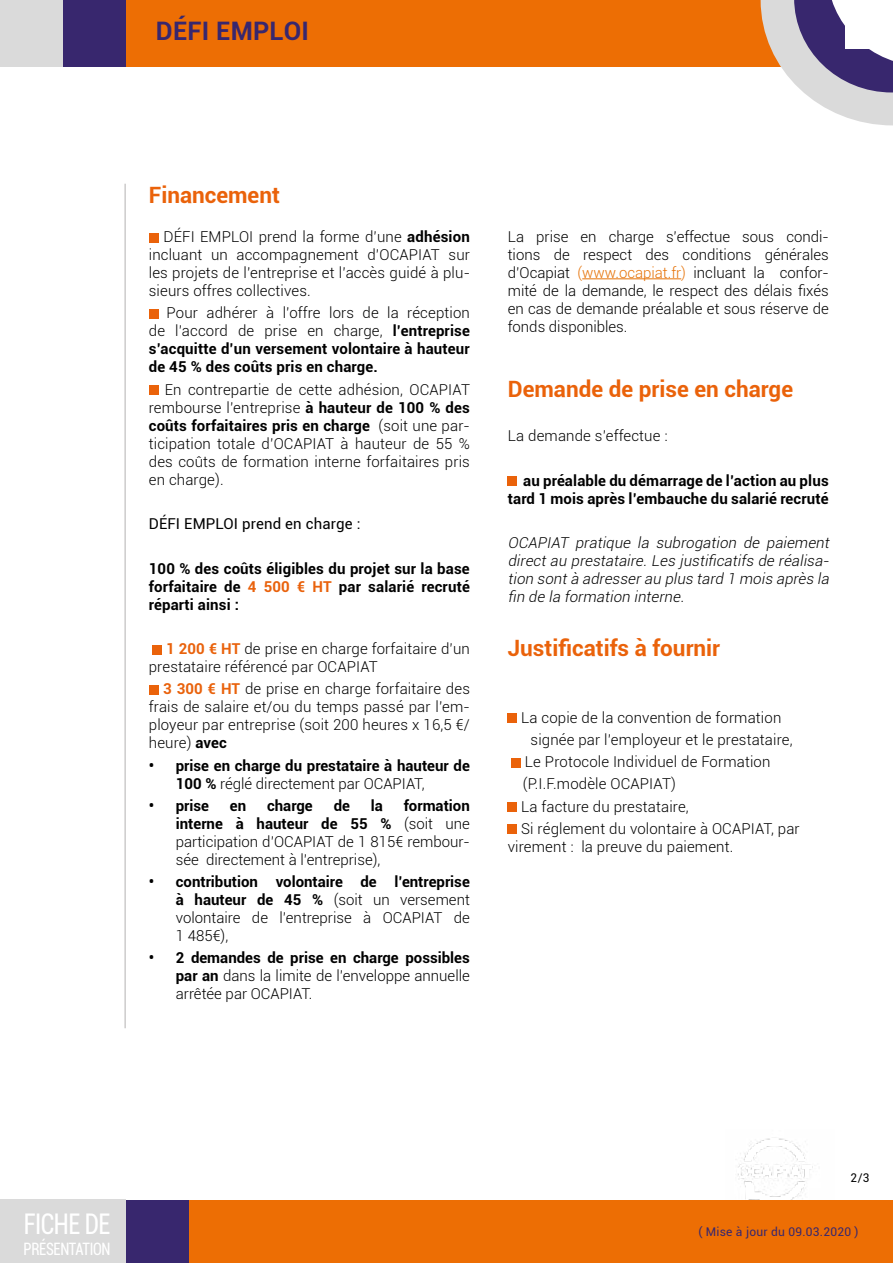
<style>
.page{position:relative;width:893px;height:1263px;background:#fff}
.page>*{position:absolute;margin:0;border:0;box-sizing:border-box;transform-origin:0 0}
.t1{font:condensed 28.5px "Roboto";letter-spacing:-.02em;color:#fff;scale:.86 1}
.t2{font:700 25.5px "Roboto";letter-spacing:.01em;color:#38276e}
.t3{font:700 22.5px "Roboto";color:#ea620a}
.t4{font:condensed 17.1px "Roboto";letter-spacing:-.02em;color:#fff;scale:.86 1}
.t5{font:300 15px/18px "Roboto";letter-spacing:.01em;color:#000;text-align:justify}
.t6{font:700 15px/18px "Roboto";letter-spacing:.01em;color:#000;text-align:justify}
.t7{font:italic 300 15px/18px "Roboto";color:#000;text-align:justify}
.t8{font:15px "Roboto";letter-spacing:.01em;color:#000}
.t9{font:12px "Roboto";letter-spacing:.02em;color:#38276e}
.t10{font:12px "Roboto";color:#000}
.s1{font-weight:700}
.s2{font-weight:300}
.s3{color:#e9620c}
.s4{font-weight:700;color:#e9620c}
.s5{color:#e67309}
</style>
<div class="page">
<img style="left:738px;top:1138px;width:75px;height:62px">
<hr style="left:125px;top:184px;width:1px;height:844px;background:#b3b2b2">
<div style="left:149px;top:233px;width:9px;height:9px;background:#ea620a"></div>
<div style="left:149px;top:309px;width:9px;height:10px;background:#ea620a"></div>
<div style="left:149px;top:385px;width:9px;height:10px;background:#ea620a"></div>
<div style="left:153px;top:645px;width:9px;height:9px;background:#ea620a"></div>
<div style="left:149px;top:685px;width:9px;height:10px;background:#ea620a"></div>
<hr style="left:582px;top:278px;width:99px;height:1px;background:#e67309">
<div style="left:508px;top:477px;width:9px;height:9px;background:#ea620a"></div>
<div style="left:508px;top:713px;width:9px;height:10px;background:#ea620a"></div>
<div style="left:512px;top:758px;width:9px;height:9px;background:#ea620a"></div>
<div style="left:508px;top:802px;width:9px;height:10px;background:#ea620a"></div>
<div style="left:508px;top:825px;width:9px;height:9px;background:#ea620a"></div>
<div style="left:0;top:0;width:893px;height:66px;background:#ed6e04"></div>
<svg style="left:761px;top:0;width:132px;height:125px"></svg>
<div style="left:845px;top:0;width:48px;height:48px;background:#fff"></div>
<div style="left:0;top:0;width:125px;height:66px;background:#38276e"></div>
<div style="left:0;top:0;width:63px;height:66px;background:#dadada"></div>
<div style="left:50px;top:1200px;width:843px;height:63px;background:#ed6e04"></div>
<div style="left:63px;top:1200px;width:125px;height:63px;background:#38276e"></div>
<div style="left:0;top:1199px;width:126px;height:64px;background:#dadada"></div>
<h2 class="t2" style="left:156px;top:13px;width:155px">DÉFI EMPLOI</h2>
<h3 class="t3" style="left:149px;top:179px;width:133px">Financement</h3>
<p class="t5" style="left:149px;top:227px;width:323px;text-indent:15px">DÉFI EMPLOI prend la forme d’une <span class="s1">adhésion </span>incluant un accompagnement d’OCAPIAT sur les projets de l’entreprise et l’accès guidé à plu&shy;sieurs offres collectives.</p>
<p class="t6" style="left:149px;top:303px;width:323px;text-indent:18px"><span class="s2">Pour adhérer à l’offre lors de la réception de l’accord de prise en charge,</span> l’entreprise s’acquitte d’un versement volontaire à hauteur de 45 % des coûts pris en charge.</p>
<p class="t5" style="left:149px;top:380px;width:323px;text-indent:16px">En contrepartie de cette adhésion, OCAPIAT rembourse l’entreprise <span class="s1">à hauteur de 100 % des coûts forfaitaires pris en charge</span> (soit une par&shy;ticipation totale d’OCAPIAT à hauteur de 55 % des coûts de formation interne forfaitaires pris en charge).</p>
<p class="t8" style="left:149px;top:513px;width:213px">DÉFI EMPLOI prend en charge :</p>
<p class="t6" style="left:149px;top:559px;width:323px">100 % des coûts éligibles du projet sur la base forfaitaire de <span class="s3">4 500 € HT</span> par salarié recruté réparti ainsi :</p>
<p class="t5" style="left:149px;top:639px;width:323px;text-indent:17px"><span class="s4">1 200 € HT</span> de prise en charge forfaitaire d’un prestataire référencé par OCAPIAT</p>
<p class="t5" style="left:149px;top:679px;width:323px;text-indent:14px"><span class="s4">3 300 € HT</span> de prise en charge forfaitaire des frais de salaire et/ou du temps passé par l’em&shy;ployeur par entreprise (soit 200 heures x 16,5 €/ heure) <span class="s1">avec</span></p>
<p class="t6" style="left:176px;top:756px;width:296px;text-indent:-27px">• prise en charge du prestataire à hauteur de<br>100 % <span class="s2">réglé directement par OCAPIAT,</span></p>
<p class="t6" style="left:149px;top:796px;width:62px">• prise</p>
<p class="t6" style="left:230px;top:796px;width:18px">en</p>
<p class="t6" style="left:267px;top:796px;width:47px">charge</p>
<p class="t6" style="left:334px;top:796px;width:18px">de</p>
<p class="t6" style="left:371px;top:796px;width:14px">la</p>
<p class="t5" style="left:176px;top:796px;width:296px;text-indent:228px"><span class="s1">formation interne à hauteur de 55 %</span> (soit une participation d’OCAPIAT de 1 815€ rembour&shy;sée directement à l’entreprise),</p>
<p class="t5" style="left:176px;top:872px;width:296px;text-indent:-27px"><span class="s1">• contribution volontaire de l’entreprise à hauteur de 45 %</span> (soit un versement volontaire de l’entreprise à OCAPIAT de 1 485€),</p>
<p class="t5" style="left:176px;top:948px;width:296px;text-indent:-27px"><span class="s1">• 2 demandes de prise en charge possibles par an</span> dans la limite de l’enveloppe annuelle arrêtée par OCAPIAT.</p>
<p class="t5" style="left:508px;top:227px;width:323px">La prise en charge s’effectue sous condi&shy;tions de respect des conditions générales d’Ocapiat <span class="s5">(www.ocapiat.fr)</span> incluant la confor&shy;mité de la demande, le respect des délais fixés en cas de demande préalable et sous réserve de fonds disponibles.</p>
<h3 class="t3" style="left:508px;top:373px;width:287px">Demande de prise en charge</h3>
<p class="t5" style="left:508px;top:426px;width:161px">La demande s’effectue :</p>
<p class="t6" style="left:508px;top:471px;width:322px;text-align:right">au préalable du démarrage de l’action au plus tard 1 mois après l’embauche du salarié recruté</p>
<p class="t7" style="left:508px;top:533px;width:326px">OCAPIAT pratique la subrogation de paiement directau prestataire.Les j ustificatifs de réalisa&shy;tion sontà adresserau plus tard 1 mois après la fin de la formation interne.</p>
<h3 class="t3" style="left:508px;top:632px;width:214px">Justificatifs à fournir</h3>
<p class="t5" style="left:521px;top:708px;width:262px">La copie de la convention de formation</p>
<p class="t5" style="left:531px;top:730px;width:263px">signée par l’employeur et le prestataire,</p>
<p class="t5" style="left:525px;top:752px;width:247px">Le Protocole Individuel de Formation</p>
<p class="t5" style="left:523px;top:774px;width:154px">(P.I.F.modèle OCAPIAT)</p>
<p class="t5" style="left:521px;top:797px;width:169px">La facture du prestataire,</p>
<p class="t5" style="left:521px;top:819px;width:280px">Si réglement du volontaire à OCAPIAT, par</p>
<p class="t5" style="left:508px;top:837px;width:227px">virement : la preuve du paiement.</p>
<h1 class="t1" style="left:24px;top:1204px;width:102px">FICHE DE</h1>
<p class="t4" style="left:24px;top:1236px;width:103px">PRÉSENTATION</p>
<p class="t10" style="left:851px;top:1169px;width:20px">2/3</p>
<p class="t9" style="left:698px;top:1223px;width:162px">( Mise à jour du 09.03.2020 )</p>
</div>
